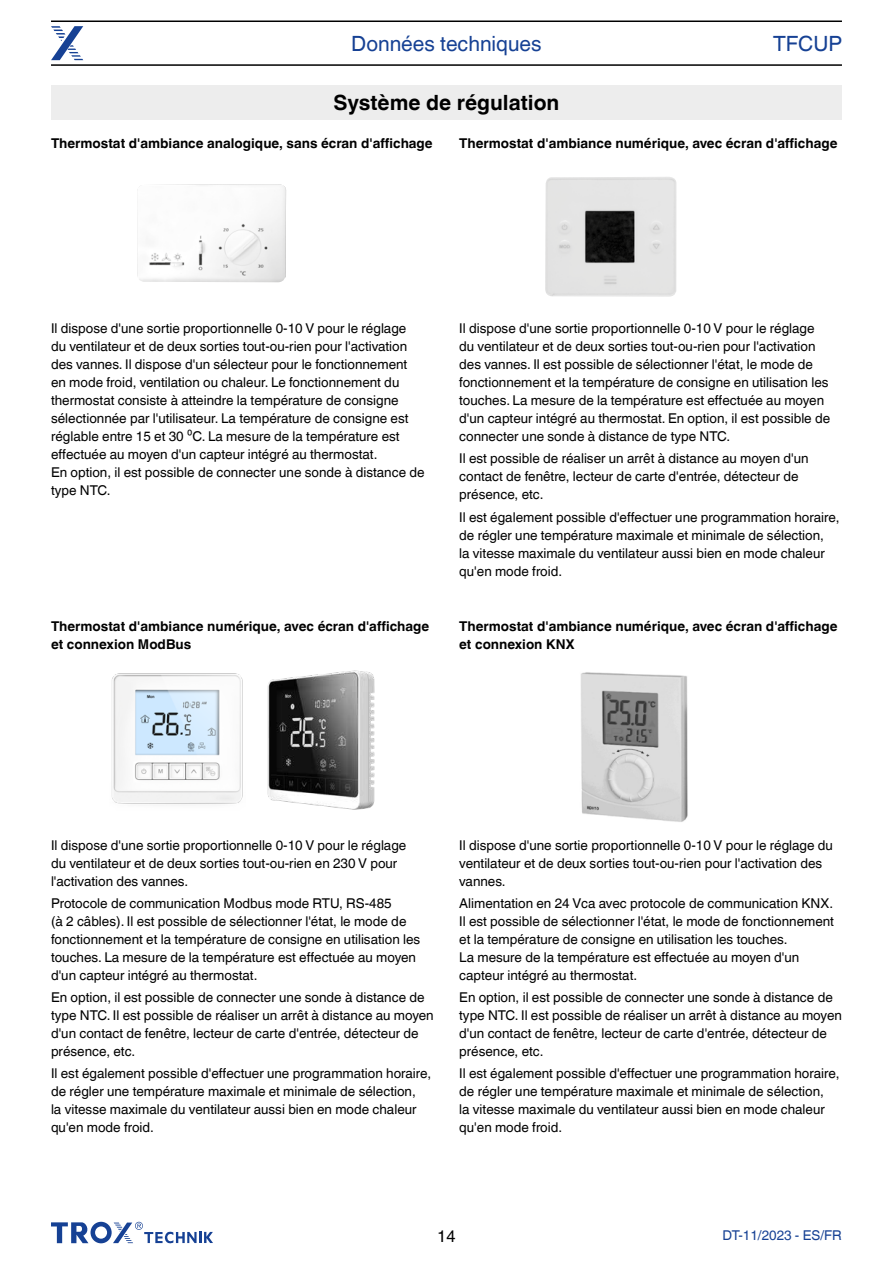
<style>
.page{position:relative;width:893px;height:1263px;background:#fff}
.page>*{position:absolute;margin:0;border:0;box-sizing:border-box;transform-origin:0 0}
.t1{font:21px "TROX Helvetica";color:#164194}
.t2{font:700 21px "TROX Helvetica";color:#000}
.t3{font:16.5px "TROX Helvetica";color:#000}
.t4{font:13.5px/18px "TROX Helvetica";color:#000}
.t5{font:700 13.5px/18px "TROX Helvetica";color:#000}
.t6{font:13.5px "TROX Helvetica";color:#164194}
</style>
<div class="page">
<svg style="left:51px;top:26px;width:32px;height:34px"></svg>
<hr style="left:51px;top:21px;width:791px;height:1px;background:#000">
<hr style="left:51px;top:64px;width:791px;height:2px;background:#000">
<svg style="left:51px;top:1222px;width:162px;height:22px"></svg>
<img style="left:137px;top:184px;width:149px;height:98px">
<img style="left:545px;top:177px;width:131px;height:120px">
<img style="left:581px;top:672px;width:107px;height:150px">
<img style="left:111px;top:673px;width:132px;height:131px">
<img style="left:267px;top:670px;width:108px;height:140px">
<div style="left:51px;top:85px;width:791px;height:34px;background:#ededed"></div>
<h1 class="t1" style="left:351px;top:31px;width:192px">Données techniques</h1>
<h1 class="t1" style="left:773px;top:31px;width:70px">TFCUP</h1>
<h1 class="t2" style="left:334px;top:90px;width:227px">Système de régulation</h1>
<p class="t5" style="left:51px;top:134px;width:383px">Thermostat d'ambiance analogique, sans écran d'affichage</p>
<p class="t5" style="left:459px;top:134px;width:380px">Thermostat d'ambiance numérique, avec écran d'affichage</p>
<p class="t4" style="left:51px;top:319px;width:375px">Il dispose d'une sortie proportionnelle 0-10 V pour le réglage du ventilateur et de deux sorties tout-ou-rien pour l'activation des vannes. Il dispose d'un sélecteur pour le fonctionnement en mode froid, ventilation ou chaleur. Le fonctionnement du thermostat consiste à atteindre la température de consigne sélectionnée par l'utilisateur. La température de consigne est réglable entre 15 et 30 ⁰C. La mesure de la température est effectuée au moyen d'un capteur intégré au thermostat.<br>En option, il est possible de connecter une sonde à distance de type NTC.</p>
<p class="t5" style="left:51px;top:617px;width:380px">Thermostat d'ambiance numérique, avec écran d'affichage et connexion ModBus</p>
<p class="t4" style="left:459px;top:319px;width:372px">Il dispose d'une sortie proportionnelle 0-10 V pour le réglage du ventilateur et de deux sorties tout-ou-rien pour l'activation des vannes. Il est possible de sélectionner l'état, le mode de fonctionnement et la température de consigne en utilisation les touches. La mesure de la température est effectuée au moyen d'un capteur intégré au thermostat. En option, il est possible de connecter une sonde à distance de type NTC.</p>
<p class="t4" style="left:459px;top:450px;width:351px">Il est possible de réaliser un arrêt à distance au moyen d'un contact de fenêtre, lecteur de carte d'entrée, détecteur de présence, etc.</p>
<p class="t4" style="left:459px;top:508px;width:382px">Il est également possible d'effectuer une programmation horaire, de régler une température maximale et minimale de sélection,<br>la vitesse maximale du ventilateur aussi bien en mode chaleur qu'en mode froid.</p>
<p class="t5" style="left:459px;top:617px;width:380px">Thermostat d'ambiance numérique, avec écran d'affichage et connexion KNX</p>
<p class="t4" style="left:51px;top:836px;width:357px">Il dispose d'une sortie proportionnelle 0-10 V pour le réglage du ventilateur et de deux sorties tout-ou-rien en 230 V pour l'activation des vannes.</p>
<p class="t4" style="left:51px;top:894px;width:371px">Protocole de communication Modbus mode RTU, RS-485<br>(à 2 câbles). Il est possible de sélectionner l'état, le mode de fonctionnement et la température de consigne en utilisation les touches. La mesure de la température est effectuée au moyen d'un capteur intégré au thermostat.</p>
<p class="t4" style="left:51px;top:988px;width:384px">En option, il est possible de connecter une sonde à distance de type NTC. Il est possible de réaliser un arrêt à distance au moyen d'un contact de fenêtre, lecteur de carte d'entrée, détecteur de présence, etc.</p>
<p class="t4" style="left:51px;top:1065px;width:382px">Il est également possible d'effectuer une programmation horaire, de régler une température maximale et minimale de sélection,<br>la vitesse maximale du ventilateur aussi bien en mode chaleur qu'en mode froid.</p>
<p class="t4" style="left:459px;top:836px;width:375px">Il dispose d'une sortie proportionnelle 0-10 V pour le réglage du ventilateur et de deux sorties tout-ou-rien pour l'activation des vannes.</p>
<p class="t4" style="left:459px;top:894px;width:376px">Alimentation en 24 Vca avec protocole de communication KNX.<br>Il est possible de sélectionner l'état, le mode de fonctionnement et la température de consigne en utilisation les touches.<br>La mesure de la température est effectuée au moyen d'un capteur intégré au thermostat.</p>
<p class="t4" style="left:459px;top:988px;width:384px">En option, il est possible de connecter une sonde à distance de type NTC. Il est possible de réaliser un arrêt à distance au moyen d'un contact de fenêtre, lecteur de carte d'entrée, détecteur de présence, etc.</p>
<p class="t4" style="left:459px;top:1065px;width:382px">Il est également possible d'effectuer une programmation horaire, de régler une température maximale et minimale de sélection,<br>la vitesse maximale du ventilateur aussi bien en mode chaleur qu'en mode froid.</p>
<p class="t3" style="left:437px;top:1227px;width:20px">14</p>
<p class="t6" style="left:723px;top:1227px;width:121px">DT-11/2023 - ES/FR</p>
</div>
